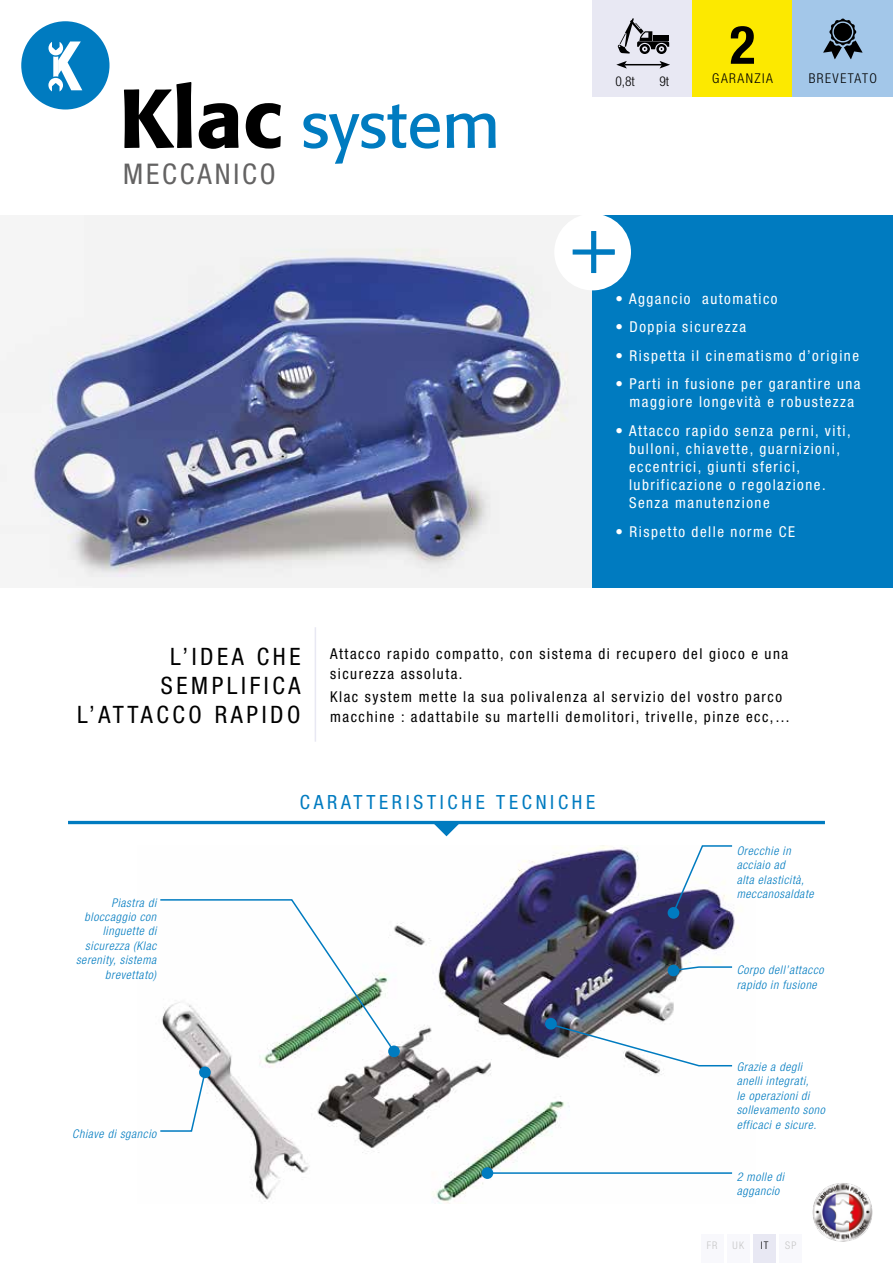
<style>
.page{position:relative;width:893px;height:1263px;background:#fff}
.page>*{position:absolute;margin:0;border:0;box-sizing:border-box;transform-origin:0 0}
.t1{font:64.5px "Formata";color:#007bc0}
.t2{font:700 condensed 53.25px "Helvetica Neue";color:#000}
.t3{font:condensed 28.5px "Helvetica Neue";letter-spacing:.1em;color:#646363}
.t4{font:condensed 24px/28.8px "Helvetica Neue";letter-spacing:.15em;color:#000;text-align:right}
.t5{font:condensed 19.65px "Helvetica Neue";letter-spacing:.19em;color:#007bc0}
.t6{font:condensed 15px/18px "Helvetica Neue";letter-spacing:.1em;color:#fff;text-align:center}
.t7{font:condensed 15px/19.5px "Helvetica Neue";letter-spacing:.1em;color:#000}
.t8{font:300 condensed 13.5px "Helvetica Neue";letter-spacing:.11em;color:#000}
.t9{font:italic 300 condensed 12px/14.4px "Helvetica Neue";letter-spacing:.05em;color:#007bc0}
.t10{font:300 condensed 10.5px "Helvetica Neue";color:#c6c6c6}
.t11{font:300 condensed 10.5px "Helvetica Neue";color:#000}
.s1{font-weight:500;font-size:82.5px;color:#000}
</style>
<div class="page">
<img style="left:185px;top:845px;width:554px;height:359px">
<img style="left:0;top:216px;width:592px;height:372px">
<div style="left:593px;top:0;width:100px;height:96px;background:#e8e8f3"></div>
<div style="left:592px;top:216px;width:301px;height:372px;background:#007bc0"></div>
<div style="left:692px;top:0;width:101px;height:96px;background:#fce900"></div>
<div style="left:793px;top:0;width:100px;height:96px;background:#a3c7e9"></div>
<hr style="left:624px;top:64px;width:38px;height:1px;background:#000">
<svg style="left:616px;top:61px;width:11px;height:8px"></svg>
<svg style="left:660px;top:61px;width:10px;height:8px"></svg>
<svg style="left:618px;top:18px;width:51px;height:36px"></svg>
<svg style="left:554px;top:215px;width:77px;height:75px"></svg>
<hr style="left:315px;top:627px;width:1px;height:115px;background:#e8e8f3">
<hr style="left:68px;top:821px;width:757px;height:3px;background:#007bc0">
<svg style="left:433px;top:824px;width:27px;height:12px"></svg>
<div style="left:668px;top:907px;width:11px;height:12px;background:#007bc0;border-radius:50%"></div>
<div style="left:545px;top:1018px;width:12px;height:12px;background:#007bc0;border-radius:50%"></div>
<div style="left:482px;top:1167px;width:11px;height:12px;background:#007bc0;border-radius:50%"></div>
<div style="left:199px;top:1066px;width:12px;height:12px;background:#007bc0;border-radius:50%"></div>
<div style="left:388px;top:1045px;width:12px;height:12px;background:#007bc0;border-radius:50%"></div>
<svg style="left:671px;top:845px;width:63px;height:70px"></svg>
<svg style="left:549px;top:1023px;width:185px;height:44px"></svg>
<svg style="left:160px;top:1070px;width:47px;height:62px"></svg>
<svg style="left:160px;top:898px;width:236px;height:155px"></svg>
<hr style="left:487px;top:1172px;width:245px;height:2px;background:#007bc0">
<svg style="left:823px;top:19px;width:39px;height:40px"></svg>
<div style="left:21px;top:21px;width:89px;height:89px;background:#007bc0;border-radius:50%"></div>
<svg style="left:48px;top:41px;width:34px;height:50px"></svg>
<img style="left:812px;top:1183px;width:61px;height:59px">
<div style="left:780px;top:1235px;width:22px;height:28px;background:#f8f8fc"></div>
<div style="left:753px;top:1235px;width:23px;height:28px;background:#e8e8f3"></div>
<div style="left:727px;top:1235px;width:23px;height:28px;background:#f8f8fc"></div>
<div style="left:701px;top:1235px;width:22px;height:28px;background:#f8f8fc"></div>
<div style="left:668px;top:965px;width:11px;height:11px;background:#007bc0;border-radius:50%"></div>
<svg style="left:676px;top:965px;width:58px;height:7px"></svg>
<h1 class="t1" style="left:119px;top:86px;width:382px"><span class="s1">Klac</span> system</h1>
<h3 class="t3" style="left:123px;top:157px;width:154px">MECCANICO</h3>
<h2 class="t2" style="left:730px;top:13px;width:27px">2</h2>
<p class="t8" style="left:615px;top:74px;width:21px">0,8t</p>
<p class="t8" style="left:659px;top:74px;width:11px">9t</p>
<p class="t8" style="left:809px;top:71px;width:70px">BREVETATO</p>
<p class="t8" style="left:712px;top:71px;width:62px">GARANZIA</p>
<p class="t6" style="left:615px;top:289px;width:164px">• Aggancio automatico</p>
<p class="t6" style="left:615px;top:318px;width:132px">• Doppia sicurezza</p>
<p class="t6" style="left:615px;top:346px;width:245px">• Rispetta il cinematismo d’origine</p>
<p class="t6" style="left:615px;top:375px;width:247px">• Parti in fusione per garantire una maggiore longevità e robustezza</p>
<p class="t6" style="left:629px;top:422px;width:223px;text-align:left;text-indent:-14px">• Attacco rapido senza perni, viti, bulloni, chiavette, guarnizioni, eccentrici, giunti sferici, lubrificazione o regolazione.<br>Senza manutenzione</p>
<p class="t6" style="left:615px;top:522px;width:181px">• Rispetto delle norme CE</p>
<h3 class="t4" style="left:77px;top:642px;width:225px">L’IDEA CHE<br>SEMPLIFICA<br>L’ATTACCO RAPIDO</h3>
<p class="t7" style="left:330px;top:644px;width:459px">Attacco rapido compatto, con sistema di recupero del gioco e una sicurezza assoluta.</p>
<p class="t7" style="left:330px;top:687px;width:461px">Klac system mette la sua polivalenza al servizio del vostro parco macchine : adattabile su martelli demolitori, trivelle, pinze ecc,…</p>
<p class="t9" style="left:76px;top:895px;width:82px;text-align:right">Piastra di bloccaggio con linguette di sicurezza (Klac serenity, sistema brevettato)</p>
<p class="t9" style="left:72px;top:1126px;width:86px">Chiave di sgancio</p>
<h3 class="t5" style="left:300px;top:790px;width:297px">CARATTERISTICHE TECNICHE</h3>
<p class="t9" style="left:737px;top:843px;width:78px">Orecchie in acciaio ad<br>alta elasticità, meccanosaldate</p>
<p class="t9" style="left:737px;top:963px;width:88px">Corpo dell’attacco rapido in fusione</p>
<p class="t9" style="left:737px;top:1059px;width:90px">Grazie a degli anelli integrati,<br>le operazioni di sollevamento sono efficaci e sicure.</p>
<p class="t9" style="left:737px;top:1169px;width:49px">2 molle di aggancio</p>
<p class="t10" style="left:707px;top:1239px;width:12px">FR</p>
<p class="t10" style="left:733px;top:1239px;width:13px">UK</p>
<p class="t11" style="left:761px;top:1239px;width:9px">IT</p>
<p class="t10" style="left:785px;top:1239px;width:13px">SP</p>
</div>
